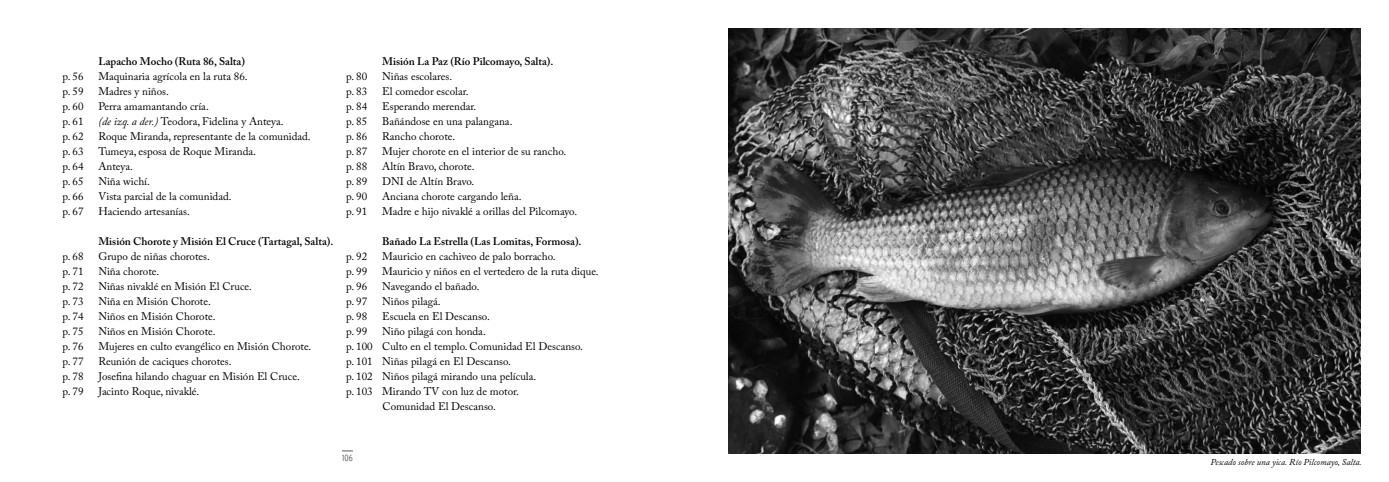
<style>
.page{position:relative;width:1389px;height:482px;background:#fff}
.page>*{position:absolute;margin:0;border:0;box-sizing:border-box;transform-origin:0 0}
.t1{font:11px "Adobe Caslon Pro";color:#000}
.t2{font:600 11px "Adobe Caslon Pro";color:#000}
.t3{font:italic 9px "Adobe Caslon Pro";color:#000}
.t4{font:300 condensed 9px "Interstate";color:#58595b}
.s1{font-style:italic}
</style>
<div class="page">
<img style="left:729px;top:28px;width:632px;height:426px">
<p class="t2" style="left:98px;top:55px;width:148px">Lapacho Mocho (Ruta 86, Salta)</p>
<p class="t1" style="left:62px;top:70px;width:23px">p. 56</p>
<p class="t1" style="left:98px;top:70px;width:151px">Maquinaria agrícola en la ruta 86.</p>
<p class="t1" style="left:62px;top:85px;width:23px">p. 59</p>
<p class="t1" style="left:98px;top:85px;width:72px">Madres y niños.</p>
<p class="t1" style="left:62px;top:100px;width:23px">p. 60</p>
<p class="t1" style="left:98px;top:100px;width:112px">Perra amamantando cría.</p>
<p class="t1" style="left:62px;top:115px;width:23px">p. 61</p>
<p class="t1" style="left:98px;top:115px;width:187px"><span class="s1">(de izq. a der.)</span> Teodora, Fidelina y Anteya.</p>
<p class="t1" style="left:62px;top:130px;width:23px">p. 62</p>
<p class="t1" style="left:98px;top:130px;width:214px">Roque Miranda, representante de la comunidad.</p>
<p class="t1" style="left:62px;top:145px;width:23px">p. 63</p>
<p class="t1" style="left:98px;top:145px;width:159px">Tumeya, esposa de Roque Miranda.</p>
<p class="t1" style="left:62px;top:160px;width:23px">p. 64</p>
<p class="t1" style="left:98px;top:160px;width:36px">Anteya.</p>
<p class="t1" style="left:62px;top:175px;width:23px">p. 65</p>
<p class="t1" style="left:98px;top:175px;width:53px">Niña wichí.</p>
<p class="t1" style="left:62px;top:190px;width:23px">p. 66</p>
<p class="t1" style="left:98px;top:190px;width:135px">Vista parcial de la comunidad.</p>
<p class="t1" style="left:62px;top:205px;width:23px">p. 67</p>
<p class="t1" style="left:98px;top:205px;width:93px">Haciendo artesanías.</p>
<p class="t2" style="left:98px;top:235px;width:237px">Misión Chorote y Misión El Cruce (Tartagal, Salta).</p>
<p class="t1" style="left:62px;top:250px;width:23px">p. 68</p>
<p class="t1" style="left:98px;top:250px;width:113px">Grupo de niñas chorotes.</p>
<p class="t1" style="left:62px;top:265px;width:23px">p. 71</p>
<p class="t1" style="left:98px;top:265px;width:62px">Niña chorote.</p>
<p class="t1" style="left:62px;top:280px;width:23px">p. 72</p>
<p class="t1" style="left:98px;top:280px;width:155px">Niñas nivaklé en Misión El Cruce.</p>
<p class="t1" style="left:62px;top:295px;width:23px">p. 73</p>
<p class="t1" style="left:98px;top:295px;width:114px">Niña en Misión Chorote.</p>
<p class="t1" style="left:62px;top:310px;width:23px">p. 74</p>
<p class="t1" style="left:98px;top:310px;width:119px">Niños en Misión Chorote.</p>
<p class="t1" style="left:62px;top:325px;width:23px">p. 75</p>
<p class="t1" style="left:98px;top:325px;width:119px">Niños en Misión Chorote.</p>
<p class="t1" style="left:62px;top:340px;width:23px">p. 76</p>
<p class="t1" style="left:98px;top:340px;width:215px">Mujeres en culto evangélico en Misión Chorote.</p>
<p class="t1" style="left:62px;top:355px;width:23px">p. 77</p>
<p class="t1" style="left:98px;top:355px;width:135px">Reunión de caciques chorotes.</p>
<p class="t1" style="left:62px;top:370px;width:23px">p. 78</p>
<p class="t1" style="left:98px;top:370px;width:203px">Josefina hilando chaguar en Misión El Cruce.</p>
<p class="t1" style="left:62px;top:385px;width:23px">p. 79</p>
<p class="t1" style="left:98px;top:385px;width:103px">Jacinto Roque, nivaklé.</p>
<p class="t2" style="left:382px;top:55px;width:173px">Misión La Paz (Río Pilcomayo, Salta).</p>
<p class="t1" style="left:346px;top:70px;width:23px">p. 80</p>
<p class="t1" style="left:382px;top:70px;width:71px">Niñas escolares.</p>
<p class="t1" style="left:346px;top:85px;width:23px">p. 83</p>
<p class="t1" style="left:382px;top:85px;width:88px">El comedor escolar.</p>
<p class="t1" style="left:346px;top:100px;width:23px">p. 84</p>
<p class="t1" style="left:382px;top:100px;width:96px">Esperando merendar.</p>
<p class="t1" style="left:346px;top:115px;width:23px">p. 85</p>
<p class="t1" style="left:382px;top:115px;width:132px">Bañándose en una palangana.</p>
<p class="t1" style="left:346px;top:130px;width:23px">p. 86</p>
<p class="t1" style="left:382px;top:130px;width:75px">Rancho chorote.</p>
<p class="t1" style="left:346px;top:145px;width:23px">p. 87</p>
<p class="t1" style="left:382px;top:145px;width:186px">Mujer chorote en el interior de su rancho.</p>
<p class="t1" style="left:346px;top:160px;width:23px">p. 88</p>
<p class="t1" style="left:382px;top:160px;width:94px">Altín Bravo, chorote.</p>
<p class="t1" style="left:346px;top:175px;width:23px">p. 89</p>
<p class="t1" style="left:382px;top:175px;width:94px">DNI de Altín Bravo.</p>
<p class="t1" style="left:346px;top:190px;width:23px">p. 90</p>
<p class="t1" style="left:382px;top:190px;width:141px">Anciana chorote cargando leña.</p>
<p class="t1" style="left:346px;top:205px;width:23px">p. 91</p>
<p class="t1" style="left:382px;top:205px;width:197px">Madre e hijo nivaklé a orillas del Pilcomayo.</p>
<p class="t2" style="left:382px;top:235px;width:201px">Bañado La Estrella (Las Lomitas, Formosa).</p>
<p class="t1" style="left:346px;top:250px;width:23px">p. 92</p>
<p class="t1" style="left:382px;top:250px;width:175px">Mauricio en cachiveo de palo borracho.</p>
<p class="t1" style="left:346px;top:265px;width:23px">p. 99</p>
<p class="t1" style="left:382px;top:265px;width:218px">Mauricio y niños en el vertedero de la ruta dique.</p>
<p class="t1" style="left:346px;top:280px;width:23px">p. 96</p>
<p class="t1" style="left:382px;top:280px;width:99px">Navegando el bañado.</p>
<p class="t1" style="left:346px;top:295px;width:23px">p. 97</p>
<p class="t1" style="left:382px;top:295px;width:60px">Niños pilagá.</p>
<p class="t1" style="left:346px;top:310px;width:23px">p. 98</p>
<p class="t1" style="left:382px;top:310px;width:109px">Escuela en El Descanso.</p>
<p class="t1" style="left:346px;top:325px;width:23px">p. 99</p>
<p class="t1" style="left:382px;top:325px;width:105px">Niño pilagá con honda.</p>
<p class="t1" style="left:346px;top:340px;width:238px">p. 100 Culto en el templo. Comunidad El Descanso.</p>
<p class="t1" style="left:346px;top:355px;width:166px">p. 101 Niñas pilagá en El Descanso.</p>
<p class="t1" style="left:346px;top:370px;width:192px">p. 102 Niños pilagá mirando una película.</p>
<p class="t1" style="left:346px;top:385px;width:174px">p. 103 Mirando TV con luz de motor.</p>
<p class="t1" style="left:382px;top:400px;width:115px">Comunidad El Descanso.</p>
<p class="t4" style="left:342px;top:453px;width:12px">106</p>
<p class="t3" style="left:1210px;top:457px;width:153px">Pescado sobre una yica. Río Pilcomayo, Salta.</p>
</div>
